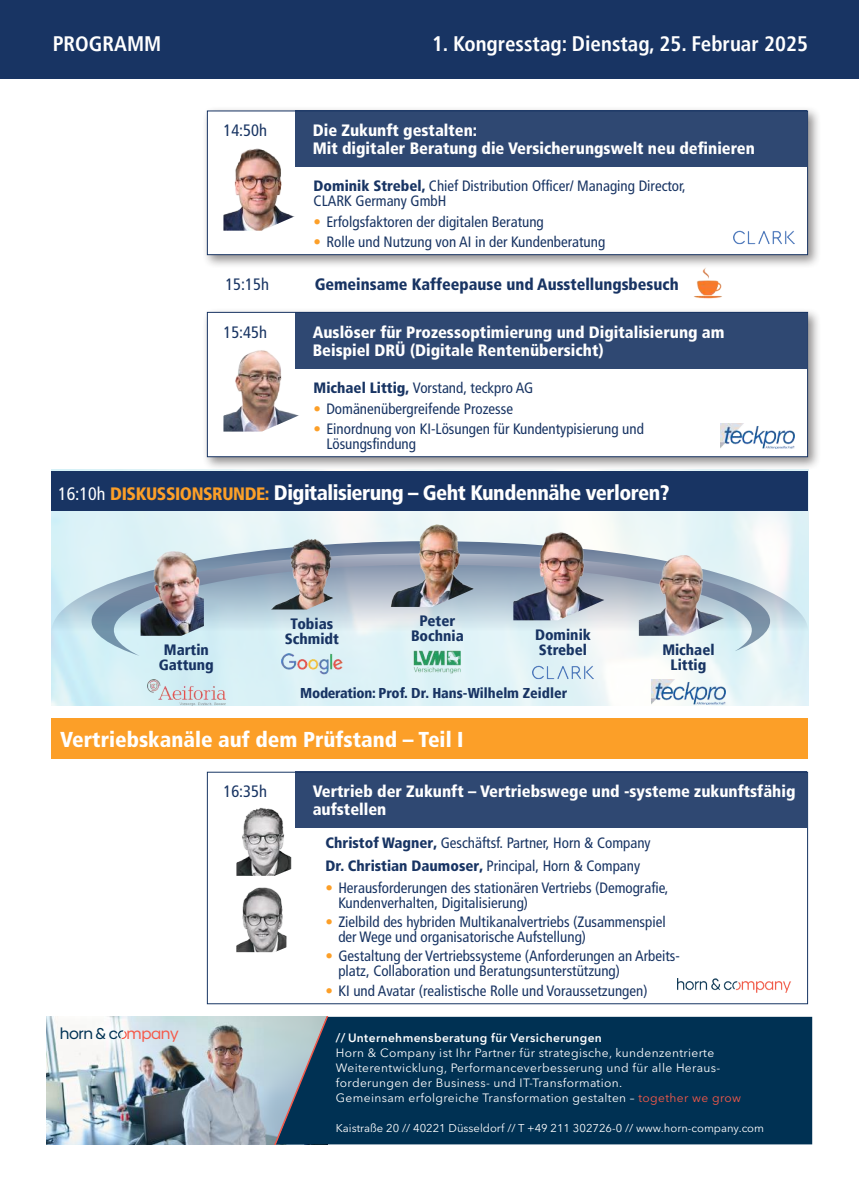
<style>
.page{position:relative;width:859px;height:1191px;background:#fff}
.page>*{position:absolute;margin:0;border:0;box-sizing:border-box;transform-origin:0 0}
.t1{font:900 condensed 21.6px "Frutiger LT Std";color:#fff}
.t2{font:900 condensed 21px "Frutiger LT Std";letter-spacing:-.025em;color:#fff}
.t3{font:700 condensed 21px "Frutiger LT";color:#fff}
.t4{font:900 condensed 16.5px/18px "Frutiger LT Std";color:#fff}
.t5{font:900 condensed 16.5px "Frutiger LT Std";color:#183463}
.t6{font:condensed 16.5px "Frutiger LT";color:#183463}
.t7{font:15.75px "Biennale";letter-spacing:-.03em;color:#003153}
.t8{font:condensed 15px/15px "Frutiger LT";color:#183463}
.t9{font:900 condensed 15px/15px "Frutiger";color:#183463;text-align:center}
.t10{font:900 condensed 14.25px "Frutiger";color:#183463}
.t11{font:12px/15px "Avenir Next LT Pro";letter-spacing:.03em;color:#fff}
.t12{font:600 12px "Avenir Next LT Pro";letter-spacing:.03em;color:#fff}
.t13{font:11.25px "Avenir Next LT Pro";color:#fff}
.s1{font-family:"Frutiger LT Std";font-weight:900}
.s2{font-family:"Frutiger";font-weight:900}
.s3{color:#fc9f28}
.s4{font-family:"Frutiger LT";font-weight:400;font-size:18px}
.s5{font-size:18px;color:#fc9f28}
.s6{color:#f55949}
</style>
<div class="page">
<div style="left:0;top:0;width:859px;height:79px;background:#183463"></div>
<img style="left:694px;top:269px;width:28px;height:29px">
<div style="left:202px;top:307px;width:620px;height:164px;background:#241f1f;opacity:.5"></div>
<div style="left:207px;top:312px;width:601px;height:145px;background:#fff;border:1px solid #183463"></div>
<div style="left:296px;top:313px;width:511px;height:56px;background:#2f4872"></div>
<img style="left:223px;top:338px;width:76px;height:93px">
<img style="left:720px;top:424px;width:74px;height:24px">
<div style="left:202px;top:106px;width:620px;height:163px;background:#241f1f;opacity:.5"></div>
<div style="left:207px;top:111px;width:601px;height:144px;background:#fff;border:1px solid #183463"></div>
<div style="left:296px;top:111px;width:511px;height:56px;background:#2f4872"></div>
<img style="left:223px;top:142px;width:73px;height:89px">
<img style="left:733px;top:230px;width:61px;height:15px">
<img style="left:51px;top:470px;width:757px;height:235px">
<svg style="left:51px;top:541px;width:757px;height:90px;background:#d2e5ed"></svg>
<svg style="left:92px;top:553px;width:678px;height:103px;background:#c5d7e1"></svg>
<div style="left:51px;top:471px;width:757px;height:40px;background:#183463"></div>
<img style="left:148px;top:680px;width:77px;height:25px">
<img style="left:141px;top:551px;width:63px;height:85px">
<img style="left:414px;top:651px;width:47px;height:22px">
<img style="left:388px;top:509px;width:99px;height:98px">
<img style="left:281px;top:653px;width:62px;height:21px">
<img style="left:268px;top:524px;width:86px;height:85px">
<img style="left:532px;top:664px;width:61px;height:17px">
<img style="left:513px;top:527px;width:99px;height:93px">
<img style="left:651px;top:680px;width:75px;height:24px">
<img style="left:639px;top:531px;width:99px;height:105px">
<div style="left:51px;top:718px;width:757px;height:41px;background:#fc9f28"></div>
<div style="left:207px;top:772px;width:601px;height:232px;background:#fff;border:1px solid #173563"></div>
<img style="left:236px;top:807px;width:56px;height:69px">
<img style="left:678px;top:978px;width:113px;height:15px">
<img style="left:236px;top:887px;width:51px;height:65px">
<div style="left:296px;top:772px;width:511px;height:56px;background:#2f4872"></div>
<img style="left:47px;top:1016px;width:216px;height:128px">
<div style="left:336px;top:1016px;width:476px;height:128px;background:#003153"></div>
<svg style="left:118px;top:1030px;width:9px;height:9px"></svg>
<svg style="left:263px;top:1016px;width:73px;height:128px;background:#618094"></svg>
<h2 class="t3" style="left:53px;top:31px;width:110px">PROGRAMM</h2>
<h2 class="t3" style="left:432px;top:31px;width:377px">1. Kongresstag: Dienstag, 25. Februar 2025</h2>
<p class="t6" style="left:223px;top:121px;width:45px">14:50h</p>
<p class="t4" style="left:313px;top:121px;width:444px">Die Zukunft gestalten:<br>Mit digitaler Beratung die Versicherungswelt neu definieren</p>
<p class="t8" style="left:314px;top:178px;width:374px"><span class="s1">Dominik Strebel</span><span class="s2">,</span> Chief Distribution Officer/ Managing Director,<br>CLARK Germany GmbH</p>
<p class="t8" style="left:314px;top:215px;width:232px"><span class="s3">•</span> Erfolgsfaktoren der digitalen Beratung</p>
<p class="t8" style="left:314px;top:234px;width:293px"><span class="s3">•</span> Rolle und Nutzung von AI in der Kundenberatung</p>
<p class="t6" style="left:225px;top:274px;width:45px">15:15h</p>
<p class="t5" style="left:315px;top:274px;width:365px">Gemeinsame Kaffeepause und Ausstellungsbesuch</p>
<p class="t6" style="left:223px;top:323px;width:45px">15:45h</p>
<p class="t4" style="left:313px;top:323px;width:413px">Auslöser für Prozessoptimierung und Digitalisierung am<br>Beispiel DRÜ (Digitale Rentenübersicht)</p>
<p class="t8" style="left:314px;top:380px;width:221px"><span class="s1">Michael Littig</span><span class="s2">,</span> Vorstand, teckpro AG</p>
<p class="t8" style="left:314px;top:402px;width:201px"><span class="s3">•</span> Domänenübergreifende Prozesse</p>
<p class="t8" style="left:326px;top:421px;width:319px;text-indent:-13px"><span class="s3">•</span> Einordnung von KI-Lösungen für Kundentypisierung und<br>Lösungsfindung</p>
<h2 class="t2" style="left:58px;top:480px;width:613px"><span class="s4">16:10h</span> <span class="s5">DISKUSSIONSRUNDE:</span> Digitalisierung – Geht Kundennähe verloren?</h2>
<p class="t9" style="left:159px;top:642px;width:57px">Martin<br>Gattung</p>
<p class="t9" style="left:411px;top:613px;width:54px">Peter<br>Bochnia</p>
<p class="t9" style="left:285px;top:616px;width:56px">Tobias<br>Schmidt</p>
<p class="t9" style="left:535px;top:627px;width:57px;text-align:left">Dominik<br>Strebel</p>
<p class="t10" style="left:300px;top:684px;width:268px">Moderation: Prof. Dr. Hans-Wilhelm Zeidler</p>
<h1 class="t1" style="left:60px;top:726px;width:405px">Vertriebskanäle auf dem Prüfstand – Teil I</h1>
<p class="t9" style="left:662px;top:642px;width:54px">Michael<br>Littig</p>
<p class="t6" style="left:223px;top:782px;width:45px">16:35h</p>
<p class="t4" style="left:313px;top:782px;width:484px">Vertrieb der Zukunft – Vertriebswege und -systeme zukunftsfähig aufstellen</p>
<p class="t7" style="left:60px;top:1023px;width:120px">horn &amp; c <span class="s6">mpany</span></p>
<p class="t8" style="left:326px;top:831px;width:327px;line-height:23.5px"><span class="s1">Christof Wagner</span><span class="s2">,</span> Geschäftsf. Partner, Horn &amp; Company<br><span class="s1">Dr. Christian Daumoser</span><span class="s2">,</span> Principal, Horn &amp; Company</p>
<p class="t8" style="left:338px;top:880px;width:332px;text-indent:-13px"><span class="s3">•</span> Herausforderungen des stationären Vertriebs (Demografie,<br>Kundenverhalten, Digitalisierung)</p>
<p class="t8" style="left:338px;top:914px;width:329px;text-indent:-13px"><span class="s3">•</span> Zielbild des hybriden Multikanalvertriebs (Zusammenspiel der Wege und organisatorische Aufstellung)</p>
<p class="t8" style="left:338px;top:948px;width:343px;text-indent:-13px"><span class="s3">•</span> Gestaltung der Vertriebssysteme (Anforderungen an Arbeits&shy;platz, Collaboration und Beratungsunterstützung)</p>
<p class="t8" style="left:326px;top:983px;width:323px"><span class="s3">•</span> KI und Avatar (realistische Rolle und Voraussetzungen)</p>
<p class="t12" style="left:336px;top:1030px;width:267px">// Unternehmensberatung für Versicherungen</p>
<p class="t11" style="left:336px;top:1045px;width:407px">Horn &amp; Company ist Ihr Partner für strategische, kundenzentrierte Weiterentwicklung, Performanceverbesserung und für alle Heraus&shy;forderungen der Business- und IT-Transformation.<br>Gemeinsam erfolgreiche Transformation gestalten – <span class="s6">together we grow</span></p>
<p class="t13" style="left:336px;top:1121px;width:430px">Kaistraße 20 // 40221 Düsseldorf // T +49 211 302726-0 // www.horn-company.com</p>
</div>
